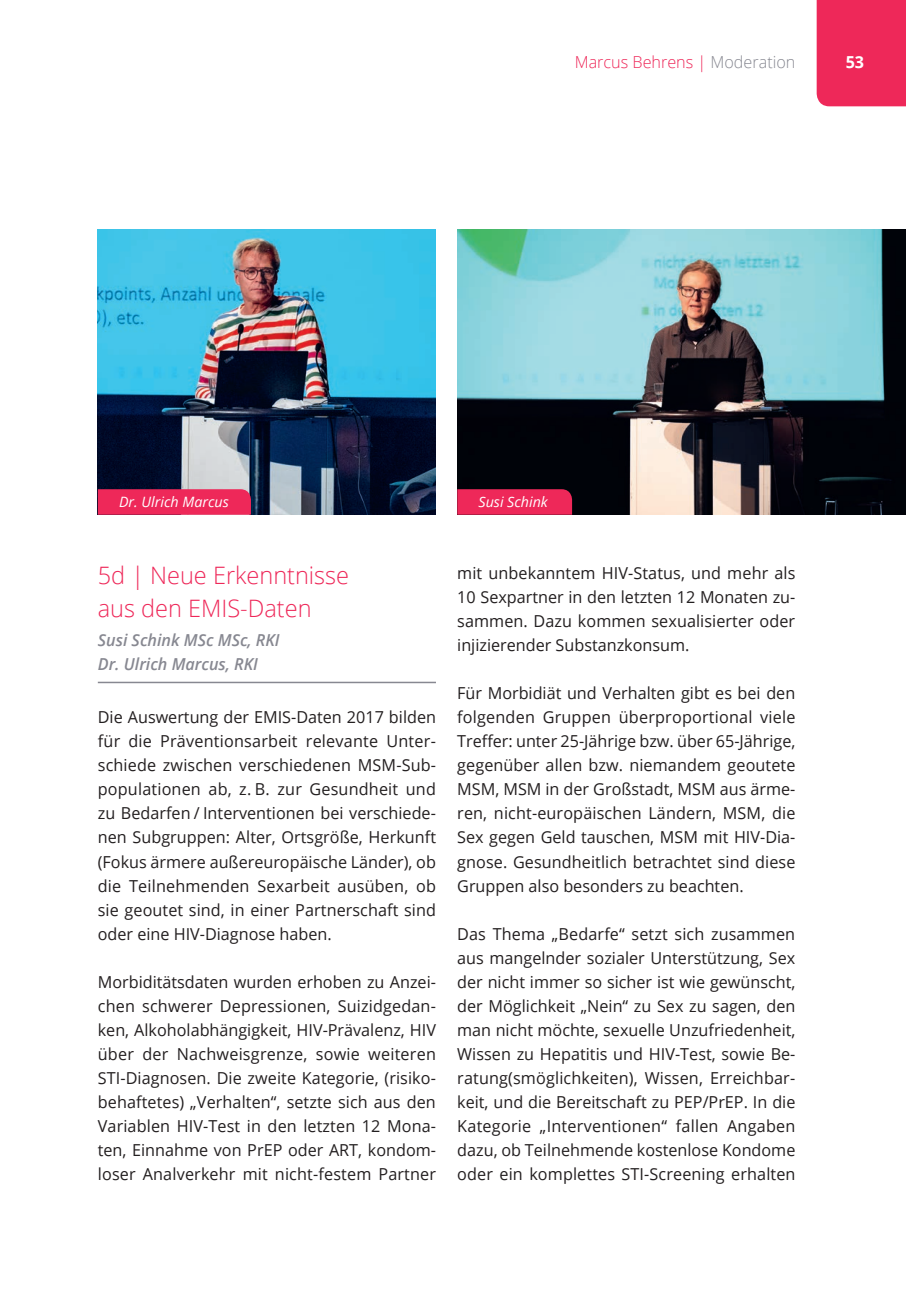
<style>
.page{position:relative;width:906px;height:1289px;background:#fff}
.page>*{position:absolute;margin:0;border:0;box-sizing:border-box;transform-origin:0 0}
.t1{font:300 24px/33px "Open Sans";color:#ee2859}
.t2{font:16.5px/24px "Open Sans";letter-spacing:.005em;color:#231f20;text-align:justify}
.t3{font:italic 600 16.5px/24px "Open Sans";color:#878891}
.t4{font:300 16.5px "Open Sans";color:#ee2859}
.t5{font:700 16.5px "Open Sans";color:#fff}
.t6{font:italic 14.25px "Open Sans";color:#fff}
.s1{color:#878891}
</style>
<div class="page">
<div style="left:816px;top:0;width:90px;height:106px;background:#ee2859"></div>
<img style="left:457px;top:230px;width:449px;height:284px">
<img style="left:98px;top:230px;width:338px;height:284px">
<div style="left:98px;top:489px;width:153px;height:25px;background:#ee2859"></div>
<div style="left:457px;top:489px;width:115px;height:25px;background:#ee2859"></div>
<hr style="left:98px;top:681px;width:338px;height:2px;background:#878891">
<p class="t4" style="left:575px;top:51px;width:222px">Marcus Behrens | <span class="s1">Moderation</span></p>
<p class="t5" style="left:845px;top:50px;width:20px">53</p>
<p class="t6" style="left:119px;top:492px;width:111px">Dr. Ulrich Marcus</p>
<p class="t6" style="left:478px;top:492px;width:71px">Susi Schink</p>
<h1 class="t1" style="left:98px;top:558px;width:253px">5d | Neue Erkenntnisse aus den EMIS-Daten</h1>
<p class="t3" style="left:98px;top:627px;width:183px">Susi Schink MSc MSc, RKI<br>Dr. Ulrich Marcus, RKI</p>
<p class="t2" style="left:98px;top:705px;width:340px">Die Auswertung der EMIS-Daten 2017 bilden für die Präventionsarbeit relevante Unter&shy;schiede zwischen verschiedenen MSM-Sub&shy;populationen ab, z. B. zur Gesundheit und zu Bedarfen / Interventionen bei verschiede&shy;nen Subgruppen: Alter, Ortsgröße, Herkunft (Fokus ärmere außereuropäische Länder), ob die Teilnehmenden Sexarbeit ausüben, ob sie geoutet sind, in einer Partnerschaft sind oder eine HIV-Diagnose haben.</p>
<p class="t2" style="left:98px;top:969px;width:340px">Morbiditätsdaten wurden erhoben zu Anzei&shy;chen schwerer Depressionen, Suizidgedan&shy;ken, Alkoholabhängigkeit, HIV-Prävalenz, HIV über der Nachweisgrenze, sowie weiteren STI-Diagnosen. Die zweite Kategorie, (risiko&shy;behaftetes) „Verhalten“, setzte sich aus den Variablen HIV-Test in den letzten 12 Mona&shy;ten, Einnahme von PrEP oder ART, kondom&shy;loser Analverkehr mit nicht-festem Partner</p>
<p class="t2" style="left:457px;top:561px;width:340px">mit unbekanntem HIV-Status, und mehr als 10 Sexpartner in den letzten 12 Monaten zu&shy;sammen. Dazu kommen sexualisierter oder injizierender Substanzkonsum.</p>
<p class="t2" style="left:457px;top:681px;width:340px">Für Morbidiät und Verhalten gibt es bei den folgenden Gruppen überproportional viele Treffer: unter 25-Jährige bzw. über 65-Jährige, gegenüber allen bzw. niemandem geoutete MSM, MSM in der Großstadt, MSM aus ärme&shy;ren, nicht-europäischen Ländern, MSM, die Sex gegen Geld tauschen, MSM mit HIV-Dia&shy;gnose. Gesundheitlich betrachtet sind diese Gruppen also besonders zu beachten.</p>
<p class="t2" style="left:457px;top:921px;width:340px">Das Thema „Bedarfe“ setzt sich zusammen aus mangelnder sozialer Unterstützung, Sex der nicht immer so sicher ist wie gewünscht, der Möglichkeit „Nein“ zu Sex zu sagen, den man nicht möchte, sexuelle Unzufriedenheit, Wissen zu Hepatitis und HIV-Test, sowie Be&shy;ratung(smöglichkeiten), Wissen, Erreichbar&shy;keit, und die Bereitschaft zu PEP/PrEP. In die Kategorie „Interventionen“ fallen Angaben dazu, ob Teilnehmende kostenlose Kondome oder ein komplettes STI-Screening erhalten</p>
</div>
